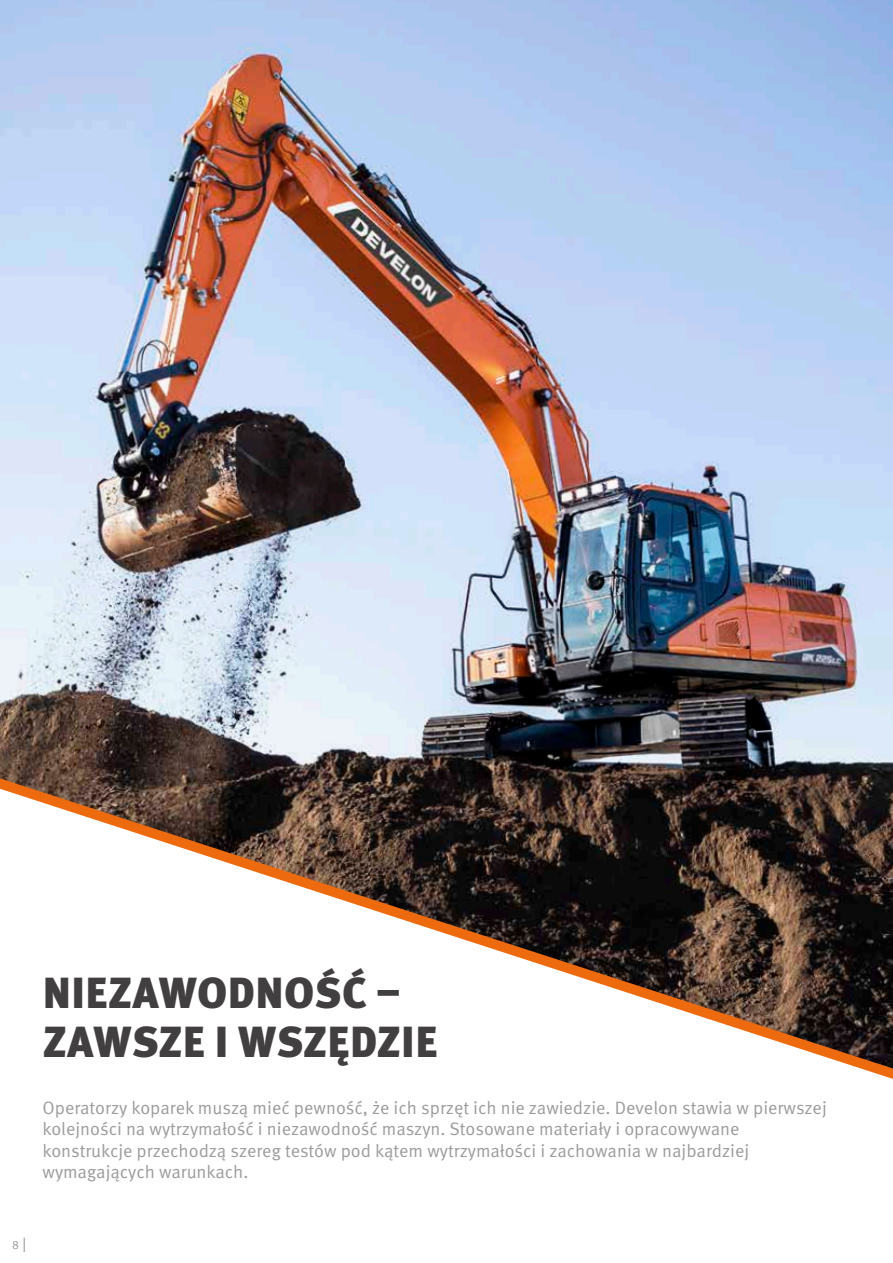
<style>
.page{position:relative;width:893px;height:1263px;background:#fff}
.page>*{position:absolute;margin:0;border:0;box-sizing:border-box;transform-origin:0 0}
.t1{font:900 43.5px/49.5px "Meta Pro";letter-spacing:.01em;color:#423f41}
.t2{font:18px/21.6px "Meta Pro Norm";color:#9c9c9c}
.t3{font:12px "Meta Pro Norm";color:#979296}
.s1{font-size:15px}
</style>
<div class="page">
<img style="left:0;top:0;width:893px;height:778px">
<svg style="left:0;top:778px;width:893px;height:301px"></svg>
<h1 class="t1" style="left:43px;top:966px;width:396px">NIEZAWODNOŚĆ –<br>ZAWSZE I WSZĘDZIE</h1>
<p class="t2" style="left:43px;top:1095px;width:786px">Operatorzy koparek muszą mieć pewność, że ich sprzęt ich nie zawiedzie. Develon stawia w pierwszej kolejności na wytrzymałość i niezawodność maszyn. Stosowane materiały i opracowywane konstrukcje przechodzą szereg testów pod kątem wytrzymałości i zachowania w najbardziej wymagających warunkach.</p>
<p class="t3" style="left:12px;top:1235px;width:16px">8 <span class="s1">|</span></p>
</div>
